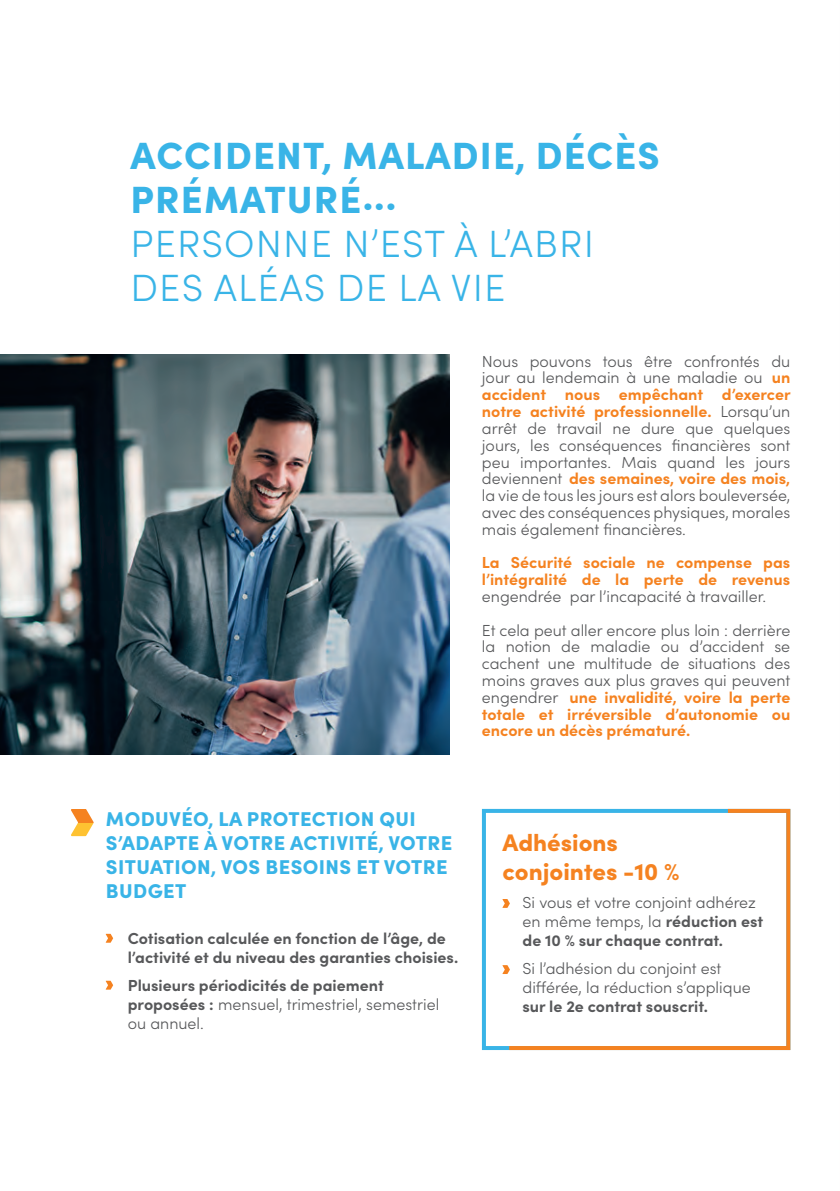
<style>
.page{position:relative;width:840px;height:1191px;background:#fff}
.page>*{position:absolute;margin:0;border:0;box-sizing:border-box;transform-origin:0 0}
.t1{font:300 38px/44px "Sofia Pro";letter-spacing:.03em;color:#39b4e7}
.t2{font:900 38px/44px "Sofia Pro";letter-spacing:.03em;color:#39b4e7}
.t3{font:900 24px/28.8px "Sofia Pro";color:#f58220}
.t4{font:900 20px/24px "Sofia Pro";letter-spacing:.02em;color:#39b4e7}
.t5{font:300 16px/16.8px "Sofia Pro";color:#57585a}
.t6{font:700 16px/19.2px "Sofia Pro";color:#57585a}
.t7{font:700 16px/16.8px "Sofia Pro";color:#f58220}
.s1{font-weight:700;color:#f58220}
.s2{font-weight:300}
.s3{font-weight:700}
</style>
<div class="page">
<img style="left:0;top:355px;width:449px;height:399px">
<svg style="left:505px;top:808px;width:286px;height:243px"></svg>
<svg style="left:502px;top:899px;width:7px;height:9px"></svg>
<svg style="left:502px;top:965px;width:7px;height:9px"></svg>
<svg style="left:106px;top:933px;width:7px;height:9px"></svg>
<svg style="left:106px;top:980px;width:7px;height:9px"></svg>
<svg style="left:71px;top:809px;width:23px;height:13px"></svg>
<svg style="left:71px;top:822px;width:23px;height:14px"></svg>
<h1 class="t2" style="left:130px;top:130px;width:530px">ACCIDENT, MALADIE, DÉCÈS<br>PRÉMATURÉ...</h1>
<h1 class="t1" style="left:130px;top:219px;width:464px">PERSONNE N’EST À L’ABRI<br>DES ALÉAS DE LA VIE</h1>
<p class="t5" style="left:481px;top:352px;width:310px;text-align:justify">Nous pouvons tous être confrontés du jour au lendemain à une maladie ou <span class="s1">un accident nous empêchant d’exercer notre activité professionnelle.</span> Lorsqu’un arrêt de travail ne dure que quelques jours, les conséquences financières sont peu importantes. Mais quand les jours deviennent <span class="s1">des semaines, voire des mois, </span>la vie de tous les jours est alors bouleversée, avec des conséquences physiques, morales mais également financières.</p>
<p class="t7" style="left:481px;top:553px;width:310px">La Sécurité sociale ne compense pas l’intégralité de la perte de revenus</p>
<p class="t5" style="left:481px;top:578px;width:310px;line-height:33.6px">engendrée par l’incapacité à travailler.<br>Et cela peut aller encore plus loin : derrière</p>
<p class="t5" style="left:481px;top:637px;width:310px;text-align:justify">la notion de maladie ou d’accident se cachent une multitude de situations des moins graves aux plus graves qui peuvent engendrer <span class="s1">une invalidité, voire la perte totale et irréversible d’autonomie ou encore un décès prématuré.</span></p>
<p class="t4" style="left:106px;top:805px;width:347px">MODUVÉO, LA PROTECTION QUI<br>S’ADAPTE À VOTRE ACTIVITÉ, VOTRE<br>SITUATION, VOS BESOINS ET VOTRE<br>BUDGET</p>
<p class="t6" style="left:128px;top:927px;width:332px">Cotisation calculée en fonction de l’âge, de l’activité et du niveau des garanties choisies.</p>
<p class="t6" style="left:128px;top:974px;width:313px">Plusieurs périodicités de paiement proposées : <span class="s2">mensuel, trimestriel, semestriel ou annuel.</span></p>
<h2 class="t3" style="left:502px;top:826px;width:178px">Adhésions conjointes -10 %</h2>
<p class="t5" style="left:522px;top:891px;width:242px;line-height:19.2px">Si vous et votre conjoint adhérez en même temps, la <span class="s3">réduction est de 10 % sur chaque contrat.</span></p>
<p class="t5" style="left:522px;top:958px;width:229px;line-height:19.2px">Si l’adhésion du conjoint est différée, la réduction s’applique</p>
<p class="t6" style="left:522px;top:996px;width:187px">sur le 2e contrat souscrit.</p>
</div>
